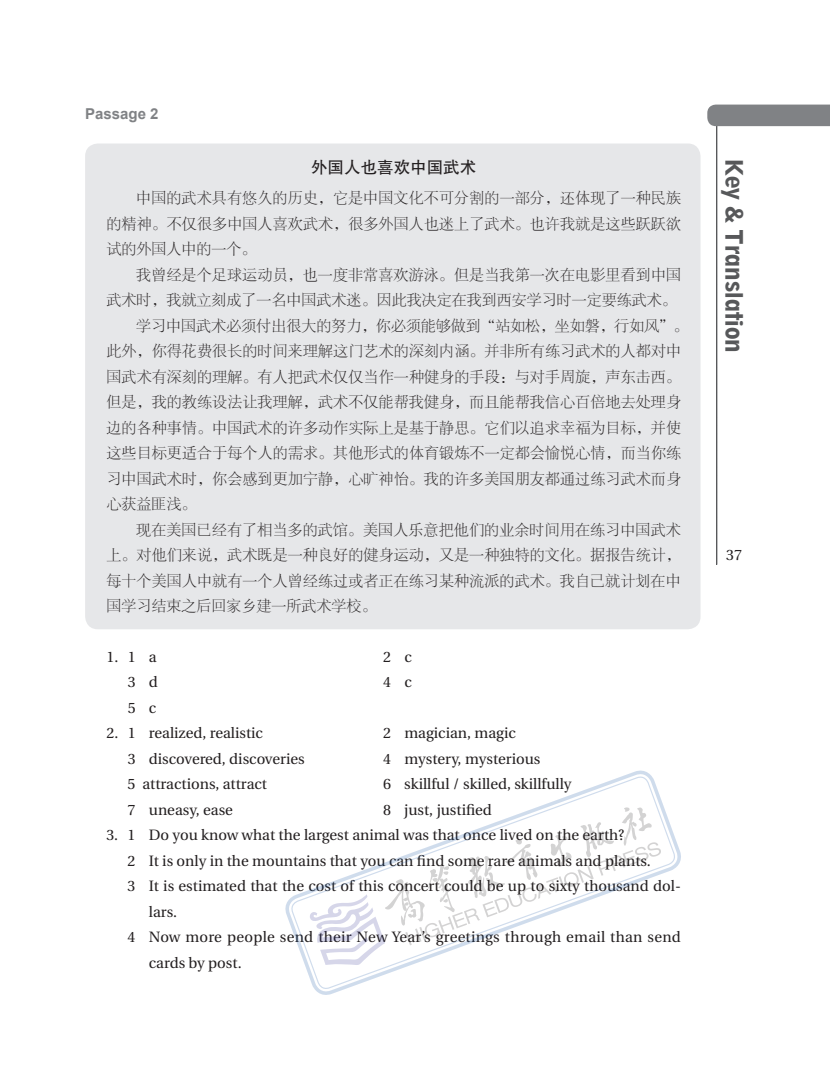
<style>
.page{position:relative;width:830px;height:1080px;background:#fff}
.page>*{position:absolute;margin:0;border:0;box-sizing:border-box;transform-origin:0 0}
.t1{font:800 condensed 22.5px "Geometric 212 BT";color:#57585a}
.t2{font:16.5px "FZHTK GBK1 0";color:#231f20}
.t3{font:15px/25.5px "FZSYK GBK1 0";letter-spacing:.01em;color:#231f20;text-align:justify}
.t4{font:15px "Utopia";color:#231f20}
.t5{font:700 15px "Arial";color:#808285}
</style>
<div class="page">
<svg style="left:707px;top:105px;width:122px;height:460px"></svg>
<div style="left:85px;top:144px;width:615px;height:485px;background:#e6e7e9;border-radius:13px"></div>
<svg style="left:290px;top:775px;width:386px;height:216px"></svg>
<svg style="left:309px;top:807px;width:351px;height:158px"></svg>
<p class="t5" style="left:85px;top:105px;width:75px">Passage 2</p>
<p class="t2" style="left:311px;top:158px;width:167px">外国人也喜欢中国武术</p>
<p class="t3" style="left:106px;top:186px;width:576px;text-indent:30px">中国的武术具有悠久的历史，它是中国文化不可分割的一部分，还体现了一种民族的精神。不仅很多中国人喜欢武术，很多外国人也迷上了武术。也许我就是这些跃跃欲试的外国人中的一个。</p>
<p class="t3" style="left:136px;top:262px;width:546px">我曾经是个足球运动员，也一度非常喜欢游泳。但是当我第一次在电影里看到中国</p>
<p class="t3" style="left:106px;top:288px;width:571px">武术时，我就立刻成了一名中国武术迷。因此我决定在我到西安学习时一定要练武术。</p>
<p class="t3" style="left:136px;top:313px;width:553px">学习中国武术必须付出很大的努力，你必须能够做到“站如松，坐如磐，行如风”。</p>
<p class="t3" style="left:106px;top:339px;width:576px">此外，你得花费很长的时间来理解这门艺术的深刻内涵。并非所有练习武术的人都对中</p>
<p class="t3" style="left:106px;top:364px;width:575px">国武术有深刻的理解。有人把武术仅仅当作一种健身的手段：与对手周旋，声东击西。</p>
<p class="t3" style="left:106px;top:390px;width:576px">但是，我的教练设法让我理解，武术不仅能帮我健身，而且能帮我信心百倍地去处理身</p>
<p class="t3" style="left:106px;top:415px;width:576px">边的各种事情。中国武术的许多动作实际上是基于静思。它们以追求幸福为目标，并使</p>
<p class="t3" style="left:106px;top:441px;width:576px">这些目标更适合于每个人的需求。其他形式的体育锻炼不一定都会愉悦心情，而当你练</p>
<p class="t3" style="left:106px;top:466px;width:576px">习中国武术时，你会感到更加宁静，心旷神怡。我的许多美国朋友都通过练习武术而身</p>
<p class="t3" style="left:106px;top:492px;width:91px">心获益匪浅。</p>
<p class="t3" style="left:136px;top:517px;width:546px">现在美国已经有了相当多的武馆。美国人乐意把他们的业余时间用在练习中国武术</p>
<p class="t3" style="left:106px;top:543px;width:575px">上。对他们来说，武术既是一种良好的健身运动，又是一种独特的文化。据报告统计，</p>
<p class="t3" style="left:106px;top:568px;width:575px">每十个美国人中就有一个人曾经练过或者正在练习某种流派的武术。我自己就计划在中</p>
<p class="t3" style="left:106px;top:594px;width:271px">国学习结束之后回家乡建一所武术学校。</p>
<p class="t4" style="left:106px;top:649px;width:52px">1.1 a</p>
<p class="t4" style="left:383px;top:649px;width:30px">2 c</p>
<p class="t4" style="left:128px;top:674px;width:32px">3 d</p>
<p class="t4" style="left:383px;top:674px;width:30px">4 c</p>
<p class="t4" style="left:128px;top:700px;width:30px">5 c</p>
<p class="t4" style="left:106px;top:725px;width:158px">2. 1 realized, realistic</p>
<p class="t4" style="left:383px;top:725px;width:134px">2 magician, magic</p>
<p class="t4" style="left:128px;top:751px;width:178px">3 discovered, discoveries</p>
<p class="t4" style="left:383px;top:751px;width:159px">4 mystery, mysterious</p>
<p class="t4" style="left:128px;top:776px;width:141px">5 attractions, attract</p>
<p class="t4" style="left:383px;top:776px;width:190px">6 skillful / skilled, skillfully</p>
<p class="t4" style="left:128px;top:802px;width:107px">7 uneasy, ease</p>
<p class="t4" style="left:383px;top:802px;width:110px">8 just, justified</p>
<p class="t4" style="left:106px;top:827px;width:519px">3. 1 Do you know what the largest animal was that once lived on the earth?</p>
<p class="t4" style="left:127px;top:853px;width:524px">2 It is only in the mountains that you can find some rare animals and plants.</p>
<p class="t4" style="left:127px;top:878px;width:554px">3 It is estimated that the cost of this concert could be up to sixty thousand dol-</p>
<p class="t4" style="left:149px;top:904px;width:30px">lars.</p>
<p class="t4" style="left:127px;top:929px;width:554px">4 Now more people send their New Year’s greetings through email than send</p>
<p class="t4" style="left:149px;top:955px;width:94px">cards by post.</p>
<h1 class="t1" style="left:748px;top:158px;width:196px;rotate:90deg">Key &amp; Translation</h1>
<p class="t4" style="left:726px;top:547px;width:17px">37</p>
</div>
